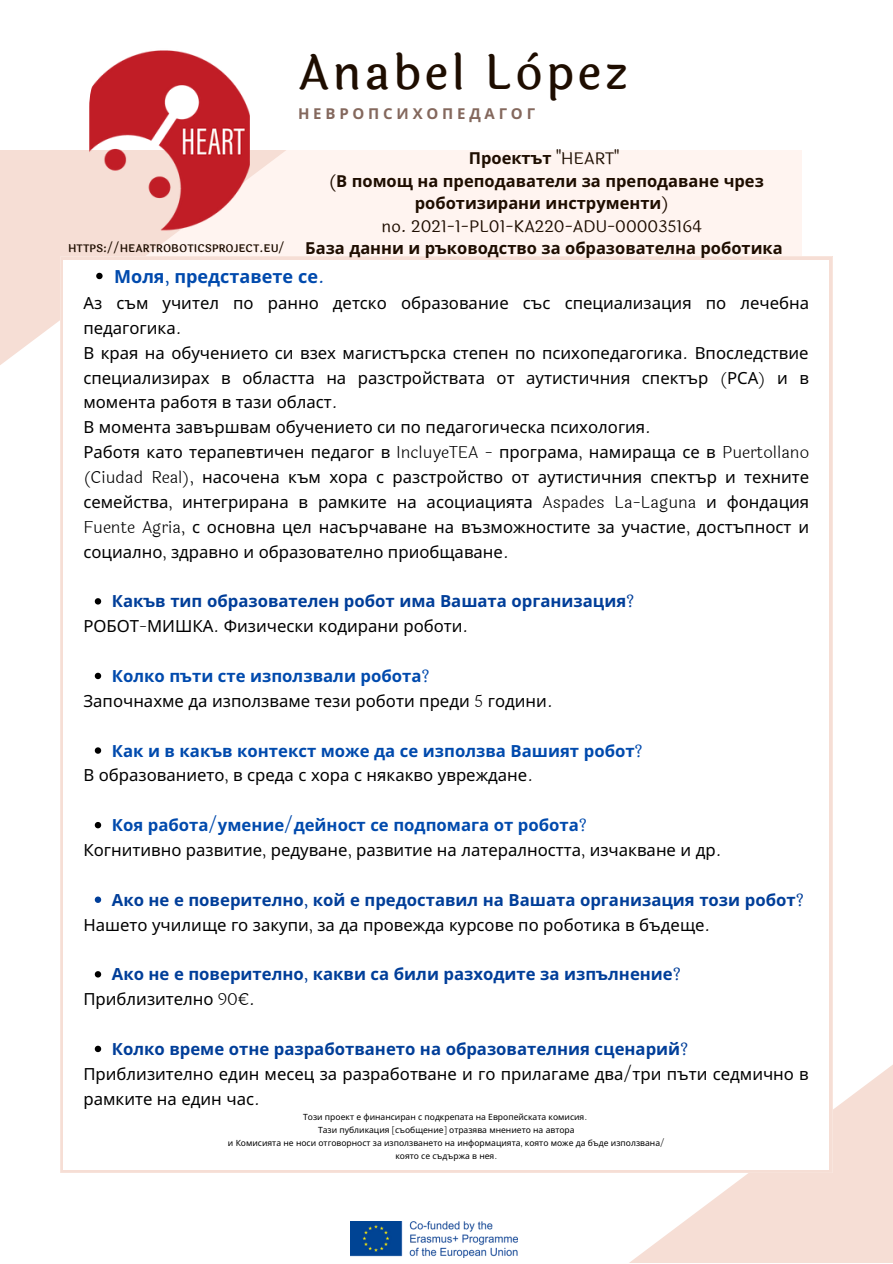
<style>
.page{position:relative;width:893px;height:1264px;background:#fff}
.page>*{position:absolute;margin:0;border:0;box-sizing:border-box;transform-origin:0 0}
.t1{font:500 46.8px "Laila";letter-spacing:.075em;color:#1e0d00}
.t2{font:700 18px "Noto Sans";color:#004aad}
.t3{font:16.65px/24.9px "Noto Sans";color:#000}
.t4{font:700 16.65px "Noto Sans";color:#003e99}
.t5{font:700 16.65px "Noto Sans";color:#004aad}
.t6{font:700 16.5px/22.5px "Noto Sans";color:#1e0d00;text-align:center}
.t7{font:16.5px "Laila";color:#1e0d00}
.t8{font:700 15px "Noto Sans";letter-spacing:.255em;color:#84685d}
.t9{font:8.55px/12.8px "Noto Sans";color:#000;text-align:center}
.s1{font-family:"Laila";font-weight:400}
.s2{font-family:"Laila";font-weight:600;font-size:10.5px}
.s3{font-family:"Laila";font-weight:300}
</style>
<div class="page">
<div style="left:89px;top:150px;width:713px;height:106px;background:#fff4f0"></div>
<svg style="left:0;top:150px;width:286px;height:215px;fill:#f6ded5"></svg>
<svg style="left:630px;top:1048px;width:262px;height:214px;fill:#f6ded5"></svg>
<img style="left:89px;top:50px;width:161px;height:207px">
<div style="left:64px;top:260px;width:764px;height:909px;background:#fff"></div>
<img style="left:350px;top:1221px;width:167px;height:36px">
<svg style="left:96px;top:273px;width:7px;height:6px"></svg>
<svg style="left:95px;top:598px;width:6px;height:6px"></svg>
<svg style="left:95px;top:672px;width:6px;height:7px"></svg>
<svg style="left:95px;top:747px;width:6px;height:6px"></svg>
<svg style="left:95px;top:822px;width:6px;height:6px"></svg>
<svg style="left:95px;top:896px;width:6px;height:6px"></svg>
<svg style="left:95px;top:971px;width:6px;height:6px"></svg>
<svg style="left:95px;top:1045px;width:6px;height:7px"></svg>
<h1 class="t1" style="left:298px;top:37px;width:332px">Anabel Lòpez</h1>
<p class="t8" style="left:298px;top:103px;width:238px">НЕВРОПСИХОПЕДАГОГ</p>
<p class="t6" style="left:329px;top:146px;width:436px">Проектът <span class="s1">"HEART"<br>(</span>В помощ на преподаватели за преподаване чрез роботизирани инструменти<span class="s1">)</span></p>
<p class="t7" style="left:381px;top:213px;width:322px">no. 2021-1-PL01-KA220-ADU-000035164</p>
<p class="t6" style="left:68px;top:236px;width:716px"><span class="s2">HTTPS://HEARTROBOTICSPROJECT.EU/</span> База данни и ръководство за образователна роботика</p>
<p class="t2" style="left:114px;top:263px;width:212px">Моля<span class="s1">,</span> представете се<span class="s1">.</span></p>
<p class="t3" style="left:83px;top:290px;width:727px">Аз съм учител по ранно детско образование със специализация по лечебна педагогика<span class="s3">.<br></span>В края на обучението си взех магистърска степен по психопедагогика<span class="s3">.</span> Впоследствие специализирах в областта на разстройствата от аутистичния спектър <span class="s3">(</span>РСА<span class="s3">)</span> и в момента работя в тази област<span class="s3">.<br></span>В момента завършвам обучението си по педагогическа психология<span class="s3">.<br></span>Работя като терапевтичен педагог в <span class="s3">IncluyeTEA -</span> програма<span class="s3">,</span> намираща се в <span class="s3">Puertollano (Ciudad Real),</span> насочена към хора с разстройство от аутистичния спектър и техните семейства<span class="s3">,</span> интегрирана в рамките на асоциацията <span class="s3">Aspades La-Laguna</span> и фондация <span class="s3">Fuente Agria,</span> с основна цел насърчаване на възможностите за участие<span class="s3">,</span> достъпност и социално<span class="s3">,</span> здравно и образователно приобщаване<span class="s3">.</span></p>
<p class="t4" style="left:112px;top:589px;width:524px">Какъв тип образователен робот има Вашата организация<span class="s1">?</span></p>
<p class="t3" style="left:83px;top:613px;width:386px">РОБОТ<span class="s3">-</span>МИШКА<span class="s3">.</span> Физически кодирани роботи<span class="s3">.</span></p>
<p class="t5" style="left:112px;top:664px;width:319px">Колко пъти сте използвали робота<span class="s1">?</span></p>
<p class="t3" style="left:83px;top:688px;width:471px">Започнахме да използваме тези роботи преди <span class="s3">5</span> години<span class="s3">.</span></p>
<p class="t5" style="left:112px;top:738px;width:532px">Как и в какъв контекст може да се използва Вашият робот<span class="s1">?</span></p>
<p class="t3" style="left:83px;top:762px;width:451px">В образованието<span class="s3">,</span> в среда с хора с някакво увреждане<span class="s3">.</span></p>
<p class="t5" style="left:112px;top:813px;width:476px">Коя работа<span class="s1">/</span>умение<span class="s1">/</span>дейност се подпомага от робота<span class="s1">?</span></p>
<p class="t3" style="left:83px;top:837px;width:639px">Когнитивно развитие<span class="s3">,</span> редуване<span class="s3">,</span> развитие на латералността<span class="s3">,</span> изчакване и др<span class="s3">.</span></p>
<p class="t4" style="left:112px;top:888px;width:693px">Ако не е поверително<span class="s1">,</span> кой е предоставил на Вашата организация този робот<span class="s1">?</span></p>
<p class="t3" style="left:83px;top:911px;width:628px">Нашето училище го закупи<span class="s3">,</span> за да провежда курсове по роботика в бъдеще<span class="s3">.</span></p>
<p class="t4" style="left:112px;top:962px;width:570px">Ако не е поверително<span class="s1">,</span> какви са били разходите за изпълнение<span class="s1">?</span></p>
<p class="t3" style="left:83px;top:986px;width:173px">Приблизително <span class="s3">90€.</span></p>
<p class="t4" style="left:112px;top:1037px;width:578px">Колко време отне разработването на образователния сценарий<span class="s1">?</span></p>
<p class="t3" style="left:83px;top:1060px;width:727px">Приблизително един месец за разработване и го прилагаме два<span class="s3">/</span>три пъти седмично в рамките на един час<span class="s3">.</span></p>
<p class="t9" style="left:228px;top:1110px;width:438px">Този проект е финансиран с подкрепата на Европейската комисия<span class="s3">.<br></span>Тази публикация <span class="s3">[</span>съобщение<span class="s3">]</span> отразява мнението на автора<br>и Комисията не носи отговорност за използването на информацията<span class="s3">,</span> която може да бъде използвана<span class="s3">/ </span>която се съдържа в нея<span class="s3">.</span></p>
</div>
